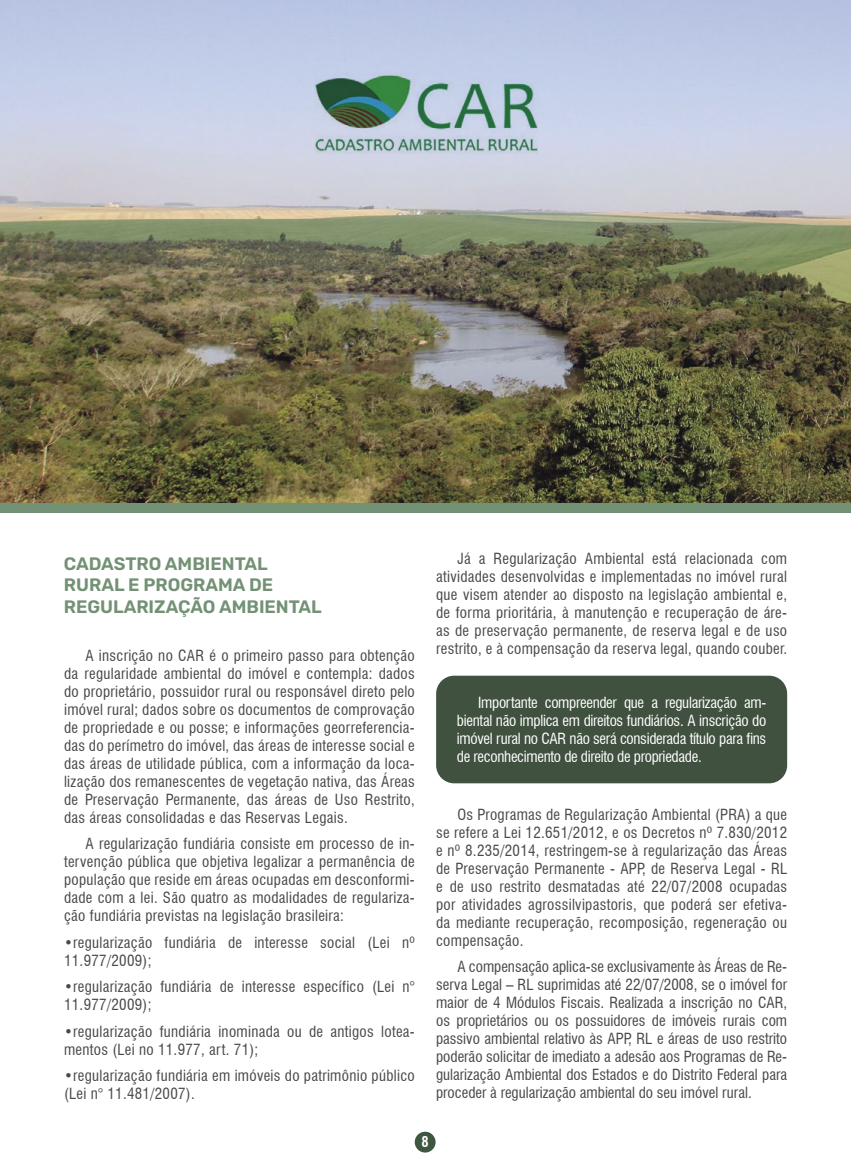
<style>
.page{position:relative;width:851px;height:1170px;background:#fff}
.page>*{position:absolute;margin:0;border:0;box-sizing:border-box;transform-origin:0 0}
.t1{font:300 18px/21.6px "Rubik";color:#739275}
.t2{font:condensed 15px/18px "Swiss 721 BT";letter-spacing:.02em;color:#484848;text-align:justify}
.t3{font:condensed 15px/18px "Swiss 721 BT";letter-spacing:-.02em;color:#fff;text-align:justify}
.t4{font:700 condensed 14.4px "Swiss 721 BT";color:#fff}
</style>
<div class="page">
<div style="left:414px;top:1131px;width:21px;height:21px;background:#3e5740;border-radius:50%"></div>
<img style="left:0;top:0;width:850px;height:503px">
<div style="left:0;top:503px;width:850px;height:10px;background:#739275"></div>
<div style="left:436px;top:675px;width:351px;height:108px;background:#405140;border-radius:18px"></div>
<img style="left:314px;top:62px;width:224px;height:91px">
<p class="t1" style="left:64px;top:553px;width:259px">CADASTRO AMBIENTAL<br>RURAL E PROGRAMA DE<br>REGULARIZAÇÃO AMBIENTAL</p>
<p class="t2" style="left:64px;top:646px;width:352px;text-indent:21px">A inscrição no CAR é o primeiro passo para obtenção da regularidade ambiental do imóvel e contempla: dados do proprietário, possuidor rural ou responsável direto pelo imóvel rural; dados sobre os documentos de comprovação de propriedade e ou posse; e informações georreferencia&shy;das do perímetro do imóvel, das áreas de interesse social e das áreas de utilidade pública, com a informação da loca&shy;lização dos remanescentes de vegetação nativa, das Áreas de Preservação Permanente, das áreas de Uso Restrito, das áreas consolidadas e das Reservas Legais.</p>
<p class="t2" style="left:64px;top:834px;width:352px;text-indent:21px">A regularização fundiária consiste em processo de in&shy;tervenção pública que objetiva legalizar a permanência de população que reside em áreas ocupadas em desconformi&shy;dade com a lei. São quatro as modalidades de regulariza&shy;ção fundiária previstas na legislação brasileira:</p>
<p class="t2" style="left:64px;top:933px;width:352px">•regularização fundiária de interesse social (Lei nº<br>11.977/2009);</p>
<p class="t2" style="left:64px;top:977px;width:352px">•regularização fundiária de interesse específico (Lei n°<br>11.977/2009);</p>
<p class="t2" style="left:64px;top:1022px;width:352px">•regularização fundiária inominada ou de antigos lotea&shy;mentos (Lei no 11.977, art. 71);</p>
<p class="t2" style="left:64px;top:1066px;width:352px">•regularização fundiária em imóveis do patrimônio público (Lei n° 11.481/2007).</p>
<p class="t2" style="left:436px;top:549px;width:352px;text-indent:21px">Já a Regularização Ambiental está relacionada com atividades desenvolvidas e implementadas no imóvel rural que visem atender ao disposto na legislação ambiental e, de forma prioritária, à manutenção e recuperação de áre&shy;as de preservação permanente, de reserva legal e de uso restrito, e à compensação da reserva legal, quando couber.</p>
<p class="t3" style="left:457px;top:693px;width:311px;text-indent:21px">Importante compreender que a regularização am&shy;biental não implica em direitos fundiários. A inscrição do imóvel rural no CAR não será considerada título para fins de reconhecimento de direito de propriedade.</p>
<p class="t2" style="left:436px;top:805px;width:352px;text-indent:21px">Os Programas de Regularização Ambiental (PRA) a que se refere a Lei 12.651/2012, e os Decretos nº 7.830/2012 e nº 8.235/2014, restringem-se à regularização das Áreas de Preservação Permanente - APP, de Reserva Legal - RL e de uso restrito desmatadas até 22/07/2008 ocupadas por atividades agrossilvipastoris, que poderá ser efetiva&shy;da mediante recuperação, recomposição, regeneração ou compensação.</p>
<p class="t2" style="left:436px;top:957px;width:352px;text-indent:21px">A compensação aplica-se exclusivamente às Áreas de Re&shy;serva Legal – RL suprimidas até 22/07/2008, se o imóvel for maior de 4 Módulos Fiscais. Realizada a inscrição no CAR, os proprietários ou os possuidores de imóveis rurais com passivo ambiental relativo às APP, RL e áreas de uso restrito poderão solicitar de imediato a adesão aos Programas de Re&shy;gularização Ambiental dos Estados e do Distrito Federal para proceder à regularização ambiental do seu imóvel rural.</p>
<p class="t4" style="left:421px;top:1133px;width:9px">8</p>
</div>
